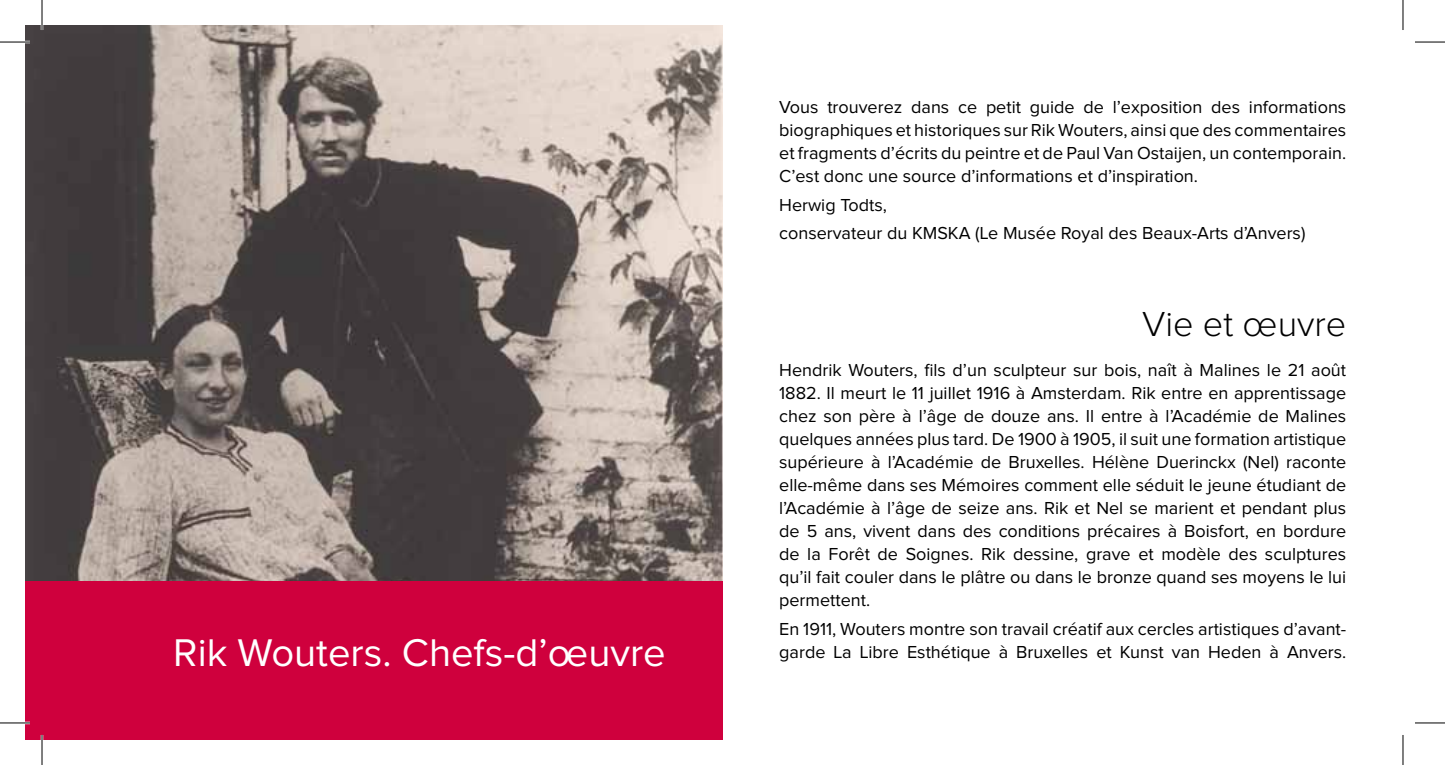
<style>
.page{position:relative;width:1445px;height:765px;background:#fff}
.page>*{position:absolute;margin:0;border:0;box-sizing:border-box;transform-origin:0 0}
.t1{font:40px "Proxima Nova";color:#fff}
.t2{font:300 36px "Proxima Nova";color:#000}
.t3{font:18px/23px "Proxima Nova";color:#000;text-align:justify}
</style>
<div class="page">
<img style="left:25px;top:25px;width:697px;height:556px">
<div style="left:25px;top:581px;width:697px;height:158px;background:#cf003d"></div>
<hr style="left:0;top:41px;width:30px;height:2px;background:#fff">
<hr style="left:0;top:721px;width:30px;height:3px;background:#fff">
<hr style="left:41px;top:0;width:2px;height:30px;background:#fff">
<hr style="left:41px;top:734px;width:2px;height:30px;background:#fff">
<hr style="left:0;top:42px;width:30px;height:1px;background:#000">
<hr style="left:1415px;top:42px;width:30px;height:1px;background:#000">
<hr style="left:0;top:722px;width:30px;height:1px;background:#000">
<hr style="left:1415px;top:722px;width:30px;height:1px;background:#000">
<hr style="left:42px;top:0;width:1px;height:30px;background:#000">
<hr style="left:42px;top:734px;width:1px;height:30px;background:#000">
<hr style="left:1402px;top:0;width:1px;height:30px;background:#000">
<hr style="left:1402px;top:734px;width:1px;height:30px;background:#000">
<h1 class="t1" style="left:173px;top:630px;width:494px">Rik Wouters. Chefs-d’oeuvre</h1>
<p class="t3" style="left:779px;top:96px;width:568px">Vous trouverez dans ce petit guide de l’exposition des informations biographiques et historiques sur Rik Wouters, ainsi que des commentaires et fragments d’écrits du peintre et de Paul Van Ostaijen, un contemporain.<br>C’est donc une source d’informations et d’inspiration.</p>
<p class="t3" style="left:779px;top:191px;width:528px;line-height:28.6px">Herwig Todts,<br>conservateur du KMSKA (Le Musée Royal des Beaux-Arts d’Anvers)</p>
<h2 class="t2" style="left:1142px;top:304px;width:206px">Vie et œuvre</h2>
<p class="t3" style="left:779px;top:359px;width:569px">Hendrik Wouters, fils d’un sculpteur sur bois, naît à Malines le 21 août 1882. Il meurt le 11 juillet 1916 à Amsterdam. Rik entre en apprentissage chez son père à l’âge de douze ans. Il entre à l’Académie de Malines quelques années plus tard. De 1900 à 1905, il suit une formation artistique supérieure à l’Académie de Bruxelles. Hélène Duerinckx (Nel) raconte elle-même dans ses Mémoires comment elle séduit le jeune étudiant de l’Académie à l’âge de seize ans. Rik et Nel se marient et pendant plus de 5 ans, vivent dans des conditions précaires à Boisfort, en bordure de la Forêt de Soignes. Rik dessine, grave et modèle des sculptures qu’il fait couler dans le plâtre ou dans le bronze quand ses moyens le lui permettent.</p>
<p class="t3" style="left:779px;top:617px;width:568px">En 1911, Wouters montre son travail créatif aux cercles artistiques d’avant&shy;garde La Libre Esthétique à Bruxelles et Kunst van Heden à Anvers.</p>
</div>
